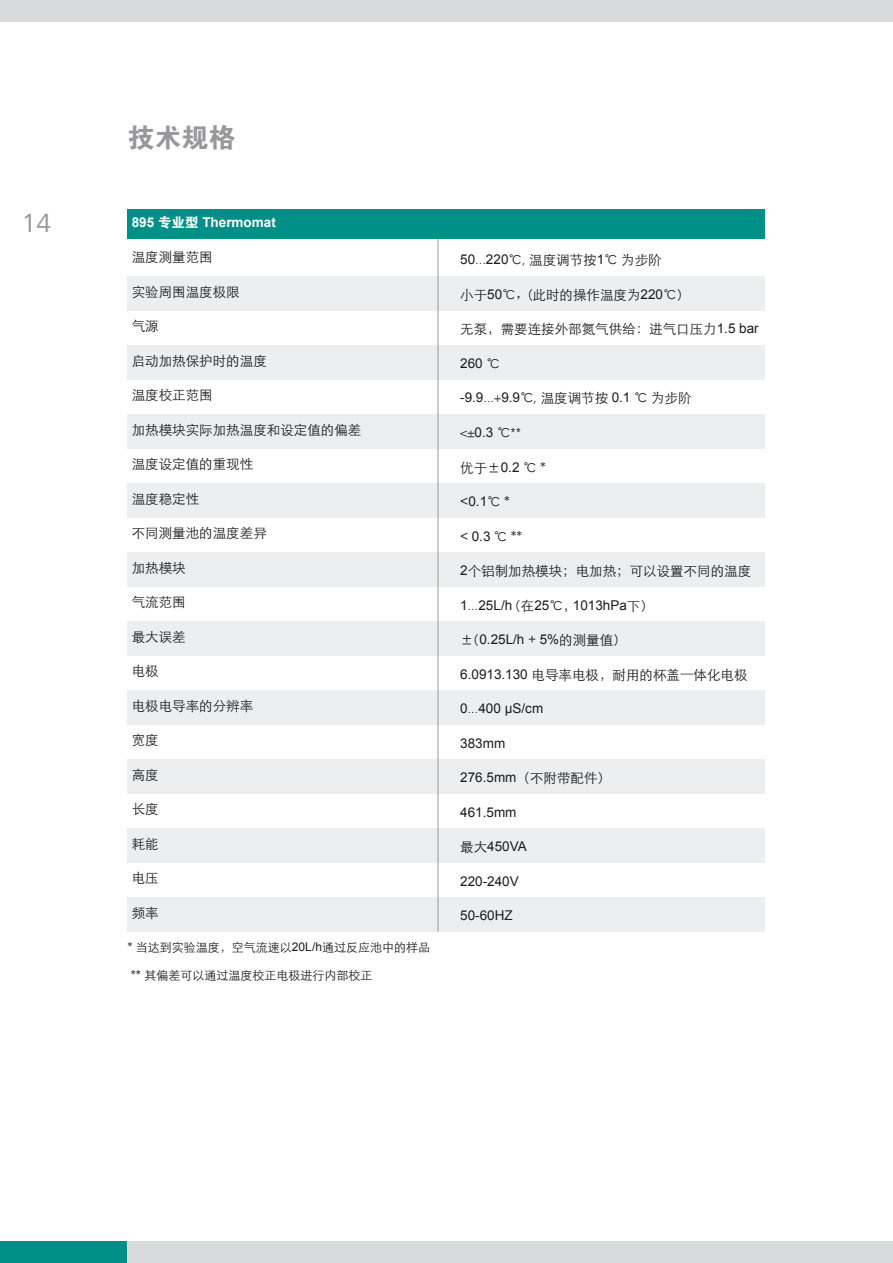
<style>
.page{position:relative;width:893px;height:1263px;background:#fff}
.page>*{position:absolute;margin:0;border:0;box-sizing:border-box;transform-origin:0 0}
.t1{font:27px "FZDHTJW GB1 0";color:#98989c}
.t2{font:27px "Frutiger Next LT";color:#98989c}
.t3{font:13.5px "ST Xihei";color:#1b1b1f}
.t4{font:13.5px "Arial";color:#1b1b1f}
.t5{font:700 13.5px "Arial";color:#fff}
.t6{font:300 13.5px "Frutiger Next LT";color:#1b1b1f}
.t7{font:12px "ST Xihei";color:#1b1b1f}
.s1{font-family:"FZDHTJW GB1 0";font-weight:400}
.s2{font-family:"Arial"}
.s3{font-family:"Frutiger Next LT";font-weight:300}
.s4{font-family:"Sim Sun"}
.s5{font-family:"ST Xihei"}
.s6{font-family:"Arial";font-weight:400}
.s7{font-family:"ST Xihei";font-weight:400}
</style>
<div class="page">
<div style="left:0;top:1242px;width:128px;height:21px;background:#009088"></div>
<div style="left:128px;top:1242px;width:765px;height:21px;background:#d8dbdc"></div>
<div style="left:0;top:0;width:893px;height:21px;background:#d8dbdc"></div>
<div style="left:128px;top:209px;width:637px;height:30px;background:#009088"></div>
<div style="left:128px;top:414px;width:637px;height:34px;background:#edeeef"></div>
<div style="left:128px;top:483px;width:637px;height:34px;background:#edeeef"></div>
<div style="left:128px;top:552px;width:637px;height:34px;background:#edeeef"></div>
<div style="left:128px;top:621px;width:637px;height:34px;background:#edeeef"></div>
<div style="left:128px;top:690px;width:637px;height:34px;background:#edeeef"></div>
<div style="left:128px;top:759px;width:637px;height:34px;background:#edeeef"></div>
<div style="left:128px;top:828px;width:637px;height:34px;background:#edeeef"></div>
<div style="left:128px;top:897px;width:637px;height:34px;background:#edeeef"></div>
<div style="left:128px;top:276px;width:637px;height:34px;background:#edeeef"></div>
<div style="left:128px;top:345px;width:637px;height:34px;background:#edeeef"></div>
<hr style="left:438px;top:239px;width:1px;height:692px;background:#98989c">
<h1 class="t2" style="left:22px;top:208px;width:31px">14</h1>
<h1 class="t1" style="left:128px;top:123px;width:109px">技术规格</h1>
<p class="t5" style="left:132px;top:213px;width:146px">895 <span class="s1">专业型</span> Thermomat</p>
<p class="t3" style="left:132px;top:247px;width:82px">温度测量范围</p>
<p class="t3" style="left:132px;top:281px;width:109px">实验周围温度极限</p>
<p class="t3" style="left:132px;top:316px;width:28px">气源</p>
<p class="t3" style="left:132px;top:350px;width:136px">启动加热保护时的温度</p>
<p class="t3" style="left:132px;top:385px;width:82px">温度校正范围</p>
<p class="t3" style="left:132px;top:419px;width:231px">加热模块实际加热温度和设定值的偏差</p>
<p class="t3" style="left:132px;top:454px;width:123px">温度设定值的重现性</p>
<p class="t3" style="left:132px;top:488px;width:69px">温度稳定性</p>
<p class="t3" style="left:132px;top:523px;width:136px">不同测量池的温度差异</p>
<p class="t3" style="left:132px;top:557px;width:55px">加热模块</p>
<p class="t3" style="left:132px;top:592px;width:55px">气流范围</p>
<p class="t3" style="left:132px;top:626px;width:55px">最大误差</p>
<p class="t3" style="left:132px;top:661px;width:28px">电极</p>
<p class="t3" style="left:132px;top:695px;width:123px">电极电导率的分辨率</p>
<p class="t3" style="left:132px;top:730px;width:28px">宽度</p>
<p class="t3" style="left:132px;top:764px;width:28px">高度</p>
<p class="t3" style="left:132px;top:799px;width:28px">长度</p>
<p class="t3" style="left:132px;top:833px;width:28px">耗能</p>
<p class="t3" style="left:132px;top:868px;width:28px">电压</p>
<p class="t3" style="left:132px;top:902px;width:28px">频率</p>
<p class="t7" style="left:128px;top:938px;width:304px">* 当达到实验温度，空气流速以<span class="s2">20L/h</span>通过反应池中的样品</p>
<p class="t7" style="left:131px;top:966px;width:243px">** 其偏差可以通过温度校正电极进行内部校正</p>
<p class="t3" style="left:460px;top:250px;width:203px"><span class="s2">50</span><span class="s3">...</span><span class="s2">220</span>℃<span class="s3">,</span> 温度调节按<span class="s2">1</span>℃ 为步阶</p>
<p class="t3" style="left:460px;top:284px;width:231px">小于<span class="s2">50</span>℃<span class="s4">，</span>（此时的操作温度为<span class="s2">220</span>℃）</p>
<p class="t3" style="left:460px;top:319px;width:300px">无泵，需要连接外部氮气供给：进气口压力<span class="s2">1.5 bar</span></p>
<p class="t4" style="left:460px;top:354px;width:41px">260 <span class="s5">℃</span></p>
<p class="t4" style="left:460px;top:389px;width:233px">-9.9<span class="s3">...+</span>9.9<span class="s5">℃</span><span class="s3">,</span> <span class="s5">温度调节按</span> 0.1 <span class="s5">℃ 为步阶</span></p>
<p class="t6" style="left:460px;top:425px;width:62px">&lt;±<span class="s6">0.3</span> <span class="s7">℃</span>**</p>
<p class="t3" style="left:460px;top:457px;width:87px">优于±<span class="s2">0.2</span> ℃ *</p>
<p class="t3" style="left:460px;top:492px;width:51px">&lt;<span class="s2">0.1</span>℃ *</p>
<p class="t3" style="left:460px;top:526px;width:64px">&lt; <span class="s2">0.3</span> ℃ **</p>
<p class="t3" style="left:460px;top:561px;width:293px"><span class="s2">2</span>个铝制加热模块；电加热；可以设置不同的温度</p>
<p class="t4" style="left:460px;top:596px;width:195px">1<span class="s3">...</span>25L/h<span class="s5">（在</span>25<span class="s5">℃，</span>1013hPa<span class="s5">下）</span></p>
<p class="t4" style="left:460px;top:630px;width:168px"><span class="s5">±（</span>0.25L/h <span class="s5">+</span> 5%<span class="s5">的测量值）</span></p>
<p class="t3" style="left:460px;top:664px;width:289px"><span class="s2">6.0913.130</span> 电导率电极，耐用的杯盖一体化电极</p>
<p class="t4" style="left:460px;top:699px;width:85px">0<span class="s3">...</span>400 µS/cm</p>
<p class="t4" style="left:460px;top:734px;width:47px">383mm</p>
<p class="t4" style="left:460px;top:768px;width:152px">276.5mm<span class="s5">（不附带配件）</span></p>
<p class="t4" style="left:460px;top:803px;width:58px">461.5mm</p>
<p class="t4" style="left:460px;top:837px;width:68px"><span class="s5">最大</span>450VA</p>
<p class="t4" style="left:460px;top:872px;width:60px">220-240V</p>
<p class="t4" style="left:460px;top:906px;width:54px">50-60HZ</p>
</div>
